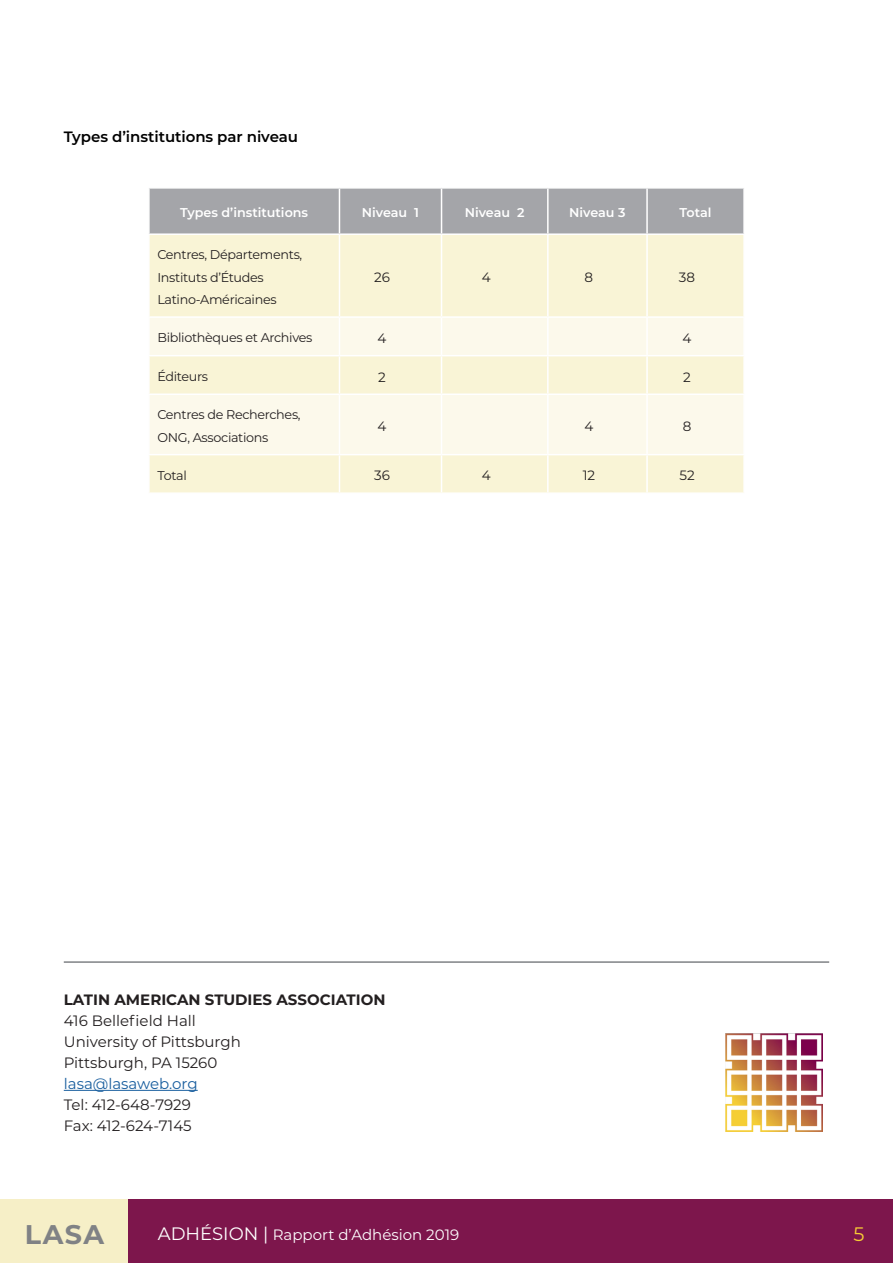
<style>
.page{position:relative;width:893px;height:1263px;background:#fff}
.page>*{position:absolute;margin:0;border:0;box-sizing:border-box;transform-origin:0 0}
.t1{font:700 27px "Montserrat";color:#808285}
.t2{font:19.5px "Montserrat";color:#f8ce34}
.Cuerpo_de_texto{font:15px "Montserrat";color:#231f20}
.Cuerpo_de_texto_resa{font:700 15px "Montserrat";color:#231f20}
.t3{font:15px "Montserrat";color:#fff}
.Sub_tituares_turques{font:600 15px "Montserrat";letter-spacing:-.005em;color:#000}
.Cuerpo_de_texto-2{font:15px "Montserrat";color:#175d9e}
.Cuerpo_de_texto-3{font:13.5px "Montserrat";color:#231f20}
.Cuerpo_de_texto-4{font:12.75px/22.5px "Montserrat";letter-spacing:-.025em;color:#231f20}
.Cuerpo_de_texto_resa-2{font:600 12.75px "Montserrat";color:#fff}
.s1{font-size:18px}
</style>
<div class="page">
<div style="left:0;top:1199px;width:129px;height:64px;background:#f6efc7"></div>
<div style="left:129px;top:1199px;width:764px;height:64px;background:#7d164c"></div>
<hr style="left:64px;top:1090px;width:134px;height:1px;background:#175d9e">
<hr style="left:64px;top:961px;width:765px;height:2px;background:#808285">
<img style="left:725px;top:1034px;width:98px;height:98px">
<div style="left:150px;top:189px;width:593px;height:44px;background:#a4a5a9"></div>
<div style="left:150px;top:235px;width:593px;height:257px;background:#f9f4d6"></div>
<svg style="left:150px;top:318px;width:593px;height:136px;background:#fbf7e5"></svg>
<hr style="left:441px;top:189px;width:1px;height:44px;background:#fff">
<hr style="left:547px;top:189px;width:2px;height:44px;background:#fff">
<hr style="left:646px;top:189px;width:2px;height:44px;background:#fff">
<hr style="left:339px;top:189px;width:1px;height:44px;background:#fff">
<hr style="left:339px;top:235px;width:1px;height:81px;background:#fff">
<hr style="left:339px;top:318px;width:1px;height:37px;background:#fff">
<hr style="left:339px;top:356px;width:1px;height:37px;background:#fff">
<hr style="left:339px;top:395px;width:1px;height:59px;background:#fff">
<hr style="left:339px;top:455px;width:1px;height:37px;background:#fff">
<hr style="left:441px;top:235px;width:1px;height:81px;background:#fff">
<hr style="left:441px;top:318px;width:1px;height:37px;background:#fff">
<hr style="left:441px;top:356px;width:1px;height:37px;background:#fff">
<hr style="left:441px;top:395px;width:1px;height:59px;background:#fff">
<hr style="left:441px;top:455px;width:1px;height:37px;background:#fff">
<hr style="left:547px;top:235px;width:2px;height:81px;background:#fff">
<hr style="left:547px;top:318px;width:2px;height:37px;background:#fff">
<hr style="left:547px;top:356px;width:2px;height:37px;background:#fff">
<hr style="left:547px;top:395px;width:2px;height:59px;background:#fff">
<hr style="left:547px;top:455px;width:2px;height:37px;background:#fff">
<hr style="left:646px;top:235px;width:2px;height:81px;background:#fff">
<hr style="left:646px;top:318px;width:2px;height:37px;background:#fff">
<hr style="left:646px;top:356px;width:2px;height:37px;background:#fff">
<hr style="left:646px;top:395px;width:2px;height:59px;background:#fff">
<hr style="left:646px;top:455px;width:2px;height:37px;background:#fff">
<hr style="left:148px;top:316px;width:191px;height:2px;background:#fff">
<hr style="left:148px;top:355px;width:191px;height:1px;background:#fff">
<hr style="left:148px;top:393px;width:191px;height:2px;background:#fff">
<hr style="left:148px;top:454px;width:191px;height:1px;background:#fff">
<hr style="left:339px;top:316px;width:102px;height:2px;background:#fff">
<hr style="left:339px;top:355px;width:102px;height:1px;background:#fff">
<hr style="left:339px;top:393px;width:102px;height:2px;background:#fff">
<hr style="left:339px;top:454px;width:102px;height:1px;background:#fff">
<hr style="left:441px;top:316px;width:107px;height:2px;background:#fff">
<hr style="left:441px;top:355px;width:107px;height:1px;background:#fff">
<hr style="left:441px;top:393px;width:107px;height:2px;background:#fff">
<hr style="left:441px;top:454px;width:107px;height:1px;background:#fff">
<hr style="left:548px;top:316px;width:99px;height:2px;background:#fff">
<hr style="left:548px;top:355px;width:99px;height:1px;background:#fff">
<hr style="left:548px;top:393px;width:99px;height:2px;background:#fff">
<hr style="left:548px;top:454px;width:99px;height:1px;background:#fff">
<hr style="left:647px;top:316px;width:98px;height:2px;background:#fff">
<hr style="left:647px;top:355px;width:98px;height:1px;background:#fff">
<hr style="left:647px;top:393px;width:98px;height:2px;background:#fff">
<hr style="left:647px;top:454px;width:98px;height:1px;background:#fff">
<p class="Sub_tituares_turques" style="left:64px;top:126px;width:236px">Types d’institutions par niveau</p>
<p class="Cuerpo_de_texto_resa-2" style="left:180px;top:204px;width:130px">Types d’institutions</p>
<p class="Cuerpo_de_texto_resa-2" style="left:362px;top:204px;width:59px">Niveau 1</p>
<p class="Cuerpo_de_texto_resa-2" style="left:465px;top:204px;width:61px">Niveau 2</p>
<p class="Cuerpo_de_texto_resa-2" style="left:569px;top:204px;width:58px">Niveau 3</p>
<p class="Cuerpo_de_texto_resa-2" style="left:680px;top:204px;width:34px">Total</p>
<p class="Cuerpo_de_texto-4" style="left:157px;top:243px;width:146px">Centres, Départements,<br>Instituts d’Études<br>Latino-Américaines</p>
<p class="Cuerpo_de_texto-3" style="left:374px;top:268px;width:17px">26</p>
<p class="Cuerpo_de_texto-3" style="left:482px;top:268px;width:10px">4</p>
<p class="Cuerpo_de_texto-3" style="left:585px;top:268px;width:10px">8</p>
<p class="Cuerpo_de_texto-3" style="left:679px;top:268px;width:18px">38</p>
<p class="Cuerpo_de_texto-4" style="left:157px;top:326px;width:157px">Bibliothèques et Archives</p>
<p class="Cuerpo_de_texto-3" style="left:378px;top:329px;width:10px">4</p>
<p class="Cuerpo_de_texto-3" style="left:683px;top:329px;width:10px">4</p>
<p class="Cuerpo_de_texto-4" style="left:157px;top:365px;width:52px">Éditeurs</p>
<p class="Cuerpo_de_texto-3" style="left:378px;top:367px;width:9px">2</p>
<p class="Cuerpo_de_texto-3" style="left:683px;top:367px;width:9px">2</p>
<p class="Cuerpo_de_texto-4" style="left:157px;top:403px;width:145px">Centres de Recherches,<br>ONG, Associations</p>
<p class="Cuerpo_de_texto-3" style="left:378px;top:417px;width:10px">4</p>
<p class="Cuerpo_de_texto-3" style="left:584px;top:417px;width:10px">4</p>
<p class="Cuerpo_de_texto-3" style="left:683px;top:417px;width:10px">8</p>
<p class="Cuerpo_de_texto-4" style="left:157px;top:463px;width:31px">Total</p>
<p class="Cuerpo_de_texto-3" style="left:374px;top:466px;width:17px">36</p>
<p class="Cuerpo_de_texto-3" style="left:482px;top:466px;width:10px">4</p>
<p class="Cuerpo_de_texto-3" style="left:583px;top:466px;width:14px">12</p>
<p class="Cuerpo_de_texto-3" style="left:679px;top:466px;width:17px">52</p>
<p class="Cuerpo_de_texto_resa" style="left:64px;top:989px;width:323px">LATIN AMERICAN STUDIES ASSOCIATION</p>
<p class="Cuerpo_de_texto" style="left:64px;top:1010px;width:134px">416 Bellefield Hall</p>
<p class="Cuerpo_de_texto" style="left:64px;top:1031px;width:179px">University of Pittsburgh</p>
<p class="Cuerpo_de_texto" style="left:64px;top:1052px;width:155px">Pittsburgh, PA 15260</p>
<p class="Cuerpo_de_texto-2" style="left:64px;top:1073px;width:135px">lasa@lasaweb.org</p>
<p class="Cuerpo_de_texto" style="left:64px;top:1094px;width:129px">Tel: 412-648-7929</p>
<p class="Cuerpo_de_texto" style="left:64px;top:1115px;width:129px">Fax: 412-624-7145</p>
<h1 class="t1" style="left:25px;top:1215px;width:81px">LASA</h1>
<p class="t3" style="left:158px;top:1224px;width:303px"><span class="s1">ADHÉSION |</span> Rapport d’Adhésion 2019</p>
<h2 class="t2" style="left:853px;top:1220px;width:13px">5</h2>
</div>
